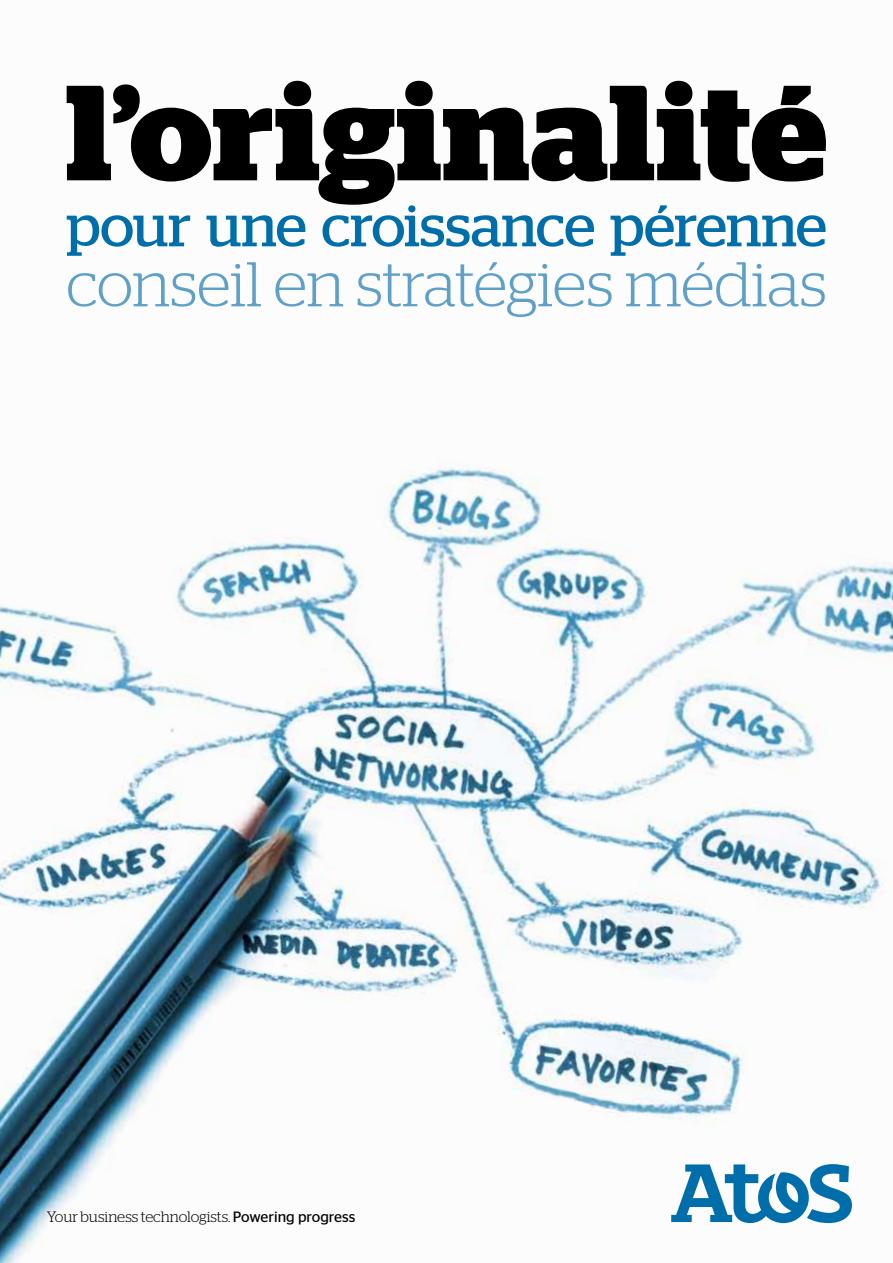
<style>
.page{position:relative;width:893px;height:1263px;background:#fff}
.page>*{position:absolute;margin:0;border:0;box-sizing:border-box;transform-origin:0 0}
.t1{font:700 135px "Stag";letter-spacing:.01em;color:#000}
.t2{font:300 63px "Stag";letter-spacing:-.005em;color:#5fa0c9}
.t3{font:58.5px "Stag";letter-spacing:-.01em;color:#006eab}
.t4{font:300 15px "Stag";letter-spacing:-.005em;color:#000}
.s1{font-family:"Stag Sans";font-weight:400}
</style>
<div class="page">
<img style="left:0;top:459px;width:893px;height:804px">
<svg style="left:671px;top:1164px;width:181px;height:59px"></svg>
<h1 class="t1" style="left:66px;top:54px;width:762px">l’originalité</h1>
<h3 class="t3" style="left:66px;top:192px;width:762px">pour une croissance pérenne</h3>
<h2 class="t2" style="left:66px;top:249px;width:762px">conseil en stratégies médias</h2>
<p class="t4" style="left:47px;top:1208px;width:310px">Your business technologists. <span class="s1">Powering progress</span></p>
</div>
